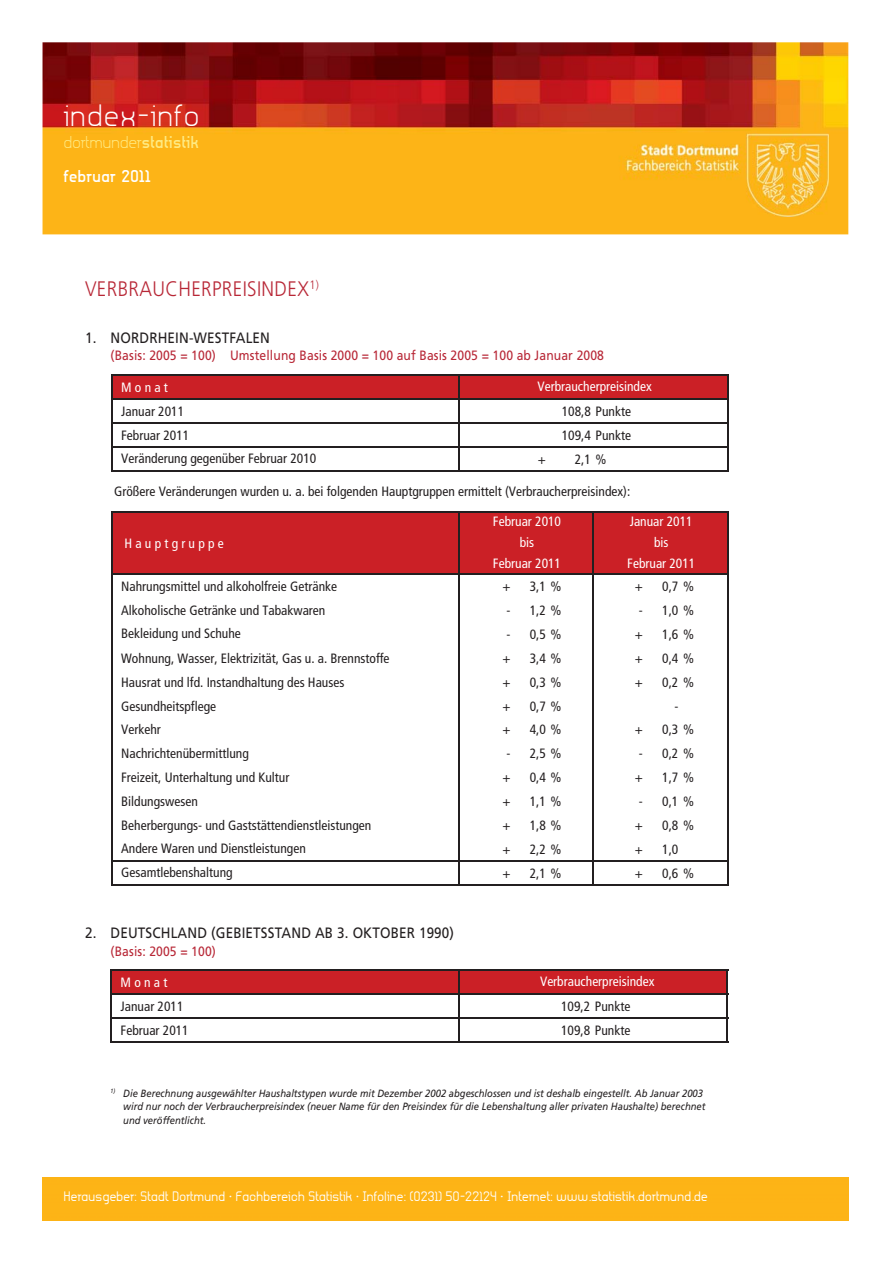
<style>
.page{position:relative;width:893px;height:1263px;background:#fff}
.page>*{position:absolute;margin:0;border:0;box-sizing:border-box;transform-origin:0 0}
.t1{font:300 27px "Eiko";letter-spacing:.05em;color:#fff}
.t2{font:300 21px "Frutiger LT";letter-spacing:.02em;color:#b82837;scale:.9 1}
.t3{font:15px "Frutiger LT";letter-spacing:.01em;color:#231f20;scale:.9 1}
.t4{font:300 15px "Eiko";color:#ffea82}
.t5{font:700 15px "Eiko";color:#fff}
.t6{font:condensed 13.5px/24px "Frutiger LT";color:#231f20}
.t7{font:condensed 13.5px/20.7px "Frutiger LT";color:#fff;text-align:center}
.t8{font:13.5px "Frutiger LT";letter-spacing:.01em;color:#b82837;scale:.9 1}
.t9{font:12px "Eiko";color:#fff}
.t10{font:italic 10.5px/13.5px "Frutiger LT";color:#231f20;scale:.9 1}
.s1{font-weight:700}
.s2{color:#fff}
</style>
<div class="page">
<div style="left:43px;top:1178px;width:805px;height:43px;background:#fdb416"></div>
<img style="left:43px;top:42px;width:805px;height:192px">
<img style="left:596px;top:134px;width:232px;height:82px">
<div style="left:112px;top:375px;width:616px;height:24px;background:#cb2026"></div>
<div style="left:112px;top:512px;width:616px;height:62px;background:#cb2026"></div>
<hr style="left:111px;top:374px;width:2px;height:97px;background:#231f20">
<hr style="left:459px;top:376px;width:1px;height:95px;background:#231f20">
<hr style="left:727px;top:376px;width:2px;height:95px;background:#231f20">
<hr style="left:111px;top:511px;width:2px;height:375px;background:#231f20">
<hr style="left:459px;top:513px;width:1px;height:373px;background:#231f20">
<hr style="left:727px;top:513px;width:2px;height:373px;background:#231f20">
<hr style="left:592px;top:513px;width:2px;height:373px;background:#231f20">
<hr style="left:113px;top:374px;width:616px;height:2px;background:#231f20">
<hr style="left:113px;top:398px;width:616px;height:2px;background:#231f20">
<hr style="left:113px;top:422px;width:616px;height:1px;background:#231f20">
<hr style="left:113px;top:446px;width:616px;height:1px;background:#231f20">
<hr style="left:113px;top:470px;width:616px;height:1px;background:#231f20">
<hr style="left:113px;top:511px;width:616px;height:2px;background:#231f20">
<hr style="left:113px;top:573px;width:616px;height:2px;background:#231f20">
<hr style="left:113px;top:861px;width:616px;height:1px;background:#231f20">
<hr style="left:113px;top:884px;width:616px;height:2px;background:#231f20">
<div style="left:111px;top:970px;width:617px;height:24px;background:#cb2026"></div>
<hr style="left:111px;top:969px;width:1px;height:74px;background:#231f20">
<hr style="left:458px;top:971px;width:2px;height:72px;background:#231f20">
<hr style="left:727px;top:971px;width:1px;height:72px;background:#231f20">
<hr style="left:112px;top:969px;width:616px;height:2px;background:#231f20">
<hr style="left:112px;top:993px;width:616px;height:2px;background:#231f20">
<hr style="left:112px;top:1017px;width:616px;height:2px;background:#231f20">
<hr style="left:112px;top:1041px;width:616px;height:2px;background:#231f20">
<p class="t1" style="left:64px;top:101px;width:138px">index-info</p>
<p class="t4" style="left:64px;top:134px;width:137px">dortmunder<span class="s1">statistik</span></p>
<p class="t5" style="left:64px;top:168px;width:89px">februar 2011</p>
<p class="t2" style="left:85px;top:282px;width:261px">VERBRAUCHERPREISINDEX<sup>1)</sup></p>
<p class="t3" style="left:85px;top:329px;width:207px">1. NORDRHEIN-WESTFALEN</p>
<p class="t8" style="left:111px;top:348px;width:550px">(Basis: 2005 = 100) Umstellung Basis 2000 = 100 auf Basis 2005 = 100 ab Januar 2008</p>
<p class="t6" style="left:121px;top:376px;width:64px"><span class="s2">M o n a t<br></span>Januar 2011</p>
<p class="t7" style="left:537px;top:377px;width:116px">Verbraucherpreisindex</p>
<p class="t6" style="left:562px;top:400px;width:71px">108,8 Punkte</p>
<p class="t6" style="left:121px;top:424px;width:70px">Februar 2011</p>
<p class="t6" style="left:562px;top:424px;width:71px">109,4 Punkte</p>
<p class="t6" style="left:538px;top:448px;width:10px">+</p>
<p class="t6" style="left:575px;top:448px;width:33px">2,1 %</p>
<p class="t6" style="left:121px;top:447px;width:197px">Veränderung gegenüber Februar 2010</p>
<p class="t6" style="left:114px;top:480px;width:517px">Größere Veränderungen wurden u. a. bei folgenden Hauptgruppen ermittelt (Verbraucherpreisindex):</p>
<p class="t7" style="left:627px;top:533px;width:70px">bis<br>Februar 2011</p>
<p class="t7" style="left:493px;top:512px;width:70px">Februar 2010</p>
<p class="t7" style="left:630px;top:512px;width:64px">Januar 2011</p>
<p class="t7" style="left:520px;top:533px;width:16px">bis</p>
<p class="t7" style="left:124px;top:533px;width:101px">H a u p t g r u p p e</p>
<p class="t6" style="left:121px;top:575px;width:217px">Nahrungsmittel und alkoholfreie Getränke</p>
<p class="t6" style="left:502px;top:575px;width:10px">+</p>
<p class="t6" style="left:530px;top:575px;width:33px">3,1 %</p>
<p class="t6" style="left:635px;top:575px;width:10px">+</p>
<p class="t6" style="left:662px;top:575px;width:33px">0,7 %</p>
<p class="t6" style="left:121px;top:599px;width:206px">Alkoholische Getränke und Tabakwaren</p>
<p class="t6" style="left:506px;top:599px;width:57px">- 1,2 %</p>
<p class="t6" style="left:639px;top:599px;width:57px">- 1,0 %</p>
<p class="t6" style="left:506px;top:623px;width:57px">- 0,5 %</p>
<p class="t6" style="left:635px;top:623px;width:10px">+</p>
<p class="t6" style="left:662px;top:623px;width:33px">1,6 %</p>
<p class="t6" style="left:121px;top:647px;width:270px">Wohnung, Wasser, Elektrizität, Gas u. a. Brennstoffe</p>
<p class="t6" style="left:502px;top:647px;width:10px">+</p>
<p class="t6" style="left:530px;top:647px;width:33px">3,4 %</p>
<p class="t6" style="left:635px;top:647px;width:10px">+</p>
<p class="t6" style="left:662px;top:647px;width:33px">0,4 %</p>
<p class="t6" style="left:121px;top:671px;width:225px">Hausrat und lfd. Instandhaltung des Hauses</p>
<p class="t6" style="left:502px;top:671px;width:10px">+</p>
<p class="t6" style="left:530px;top:671px;width:33px">0,3 %</p>
<p class="t6" style="left:635px;top:671px;width:10px">+</p>
<p class="t6" style="left:662px;top:671px;width:33px">0,2 %</p>
<p class="t6" style="left:121px;top:694px;width:96px">Gesundheitspflege</p>
<p class="t6" style="left:502px;top:694px;width:10px">+</p>
<p class="t6" style="left:530px;top:694px;width:33px">0,7 %</p>
<p class="t6" style="left:674px;top:694px;width:5px">-</p>
<p class="t6" style="left:121px;top:718px;width:41px">Verkehr</p>
<p class="t6" style="left:502px;top:718px;width:10px">+</p>
<p class="t6" style="left:530px;top:718px;width:33px">4,0 %</p>
<p class="t6" style="left:635px;top:718px;width:10px">+</p>
<p class="t6" style="left:662px;top:718px;width:33px">0,3 %</p>
<p class="t6" style="left:506px;top:742px;width:57px">- 2,5 %</p>
<p class="t6" style="left:639px;top:742px;width:57px">- 0,2 %</p>
<p class="t6" style="left:502px;top:766px;width:10px">+</p>
<p class="t6" style="left:530px;top:766px;width:33px">0,4 %</p>
<p class="t6" style="left:635px;top:766px;width:10px">+</p>
<p class="t6" style="left:662px;top:766px;width:33px">1,7 %</p>
<p class="t6" style="left:121px;top:790px;width:78px">Bildungswesen</p>
<p class="t6" style="left:502px;top:790px;width:10px">+</p>
<p class="t6" style="left:530px;top:790px;width:33px">1,1 %</p>
<p class="t6" style="left:639px;top:790px;width:57px">- 0,1 %</p>
<p class="t6" style="left:121px;top:814px;width:252px">Beherbergungs- und Gaststättendienstleistungen</p>
<p class="t6" style="left:502px;top:814px;width:10px">+</p>
<p class="t6" style="left:530px;top:814px;width:33px">1,8 %</p>
<p class="t6" style="left:635px;top:814px;width:10px">+</p>
<p class="t6" style="left:662px;top:814px;width:33px">0,8 %</p>
<p class="t6" style="left:502px;top:838px;width:10px">+</p>
<p class="t6" style="left:530px;top:838px;width:33px">2,2 %</p>
<p class="t6" style="left:635px;top:838px;width:10px">+</p>
<p class="t6" style="left:662px;top:838px;width:18px">1,0</p>
<p class="t6" style="left:502px;top:862px;width:10px">+</p>
<p class="t6" style="left:530px;top:862px;width:33px">2,1 %</p>
<p class="t6" style="left:635px;top:862px;width:10px">+</p>
<p class="t6" style="left:662px;top:862px;width:33px">0,6 %</p>
<p class="t7" style="left:493px;top:553px;width:70px">Februar 2011</p>
<p class="t6" style="left:121px;top:622px;width:121px">Bekleidung und Schuhe</p>
<p class="t6" style="left:121px;top:742px;width:129px">Nachrichtenübermittlung</p>
<p class="t6" style="left:121px;top:766px;width:170px">Freizeit, Unterhaltung und Kultur</p>
<p class="t6" style="left:121px;top:837px;width:186px">Andere Waren und Dienstleistungen</p>
<p class="t6" style="left:121px;top:861px;width:113px">Gesamtlebenshaltung</p>
<p class="t3" style="left:85px;top:924px;width:412px">2. DEUTSCHLAND (GEBIETSSTAND AB 3. OKTOBER 1990)</p>
<p class="t8" style="left:111px;top:943px;width:119px">(Basis: 2005 = 100)</p>
<p class="t6" style="left:121px;top:971px;width:64px"><span class="s2">M o n a t<br></span>Januar 2011</p>
<p class="t7" style="left:540px;top:972px;width:116px">Verbraucherpreisindex</p>
<p class="t6" style="left:561px;top:995px;width:71px">109,2 Punkte</p>
<p class="t6" style="left:121px;top:1019px;width:70px">Februar 2011</p>
<p class="t6" style="left:561px;top:1019px;width:71px">109,8 Punkte</p>
<p class="t10" style="left:123px;top:1087px;width:648px;text-indent:-13px"><sup>1)</sup> Die Berechnung ausgewählter Haushaltstypen wurde mit Dezember 2002 abgeschlossen und ist deshalb eingestellt. Ab Januar 2003 wird nur noch der Verbraucherpreisindex (neuer Name für den Preisindex für die Lebenshaltung aller privaten Haushalte) berechnet und veröffentlicht.</p>
<p class="t9" style="left:64px;top:1191px;width:646px">Herausgeber: Stadt Dortmund • Fachbereich Statistik • Infoline: (0231) 50-22124 • Internet: www.statistik.dortmund.de</p>
</div>
